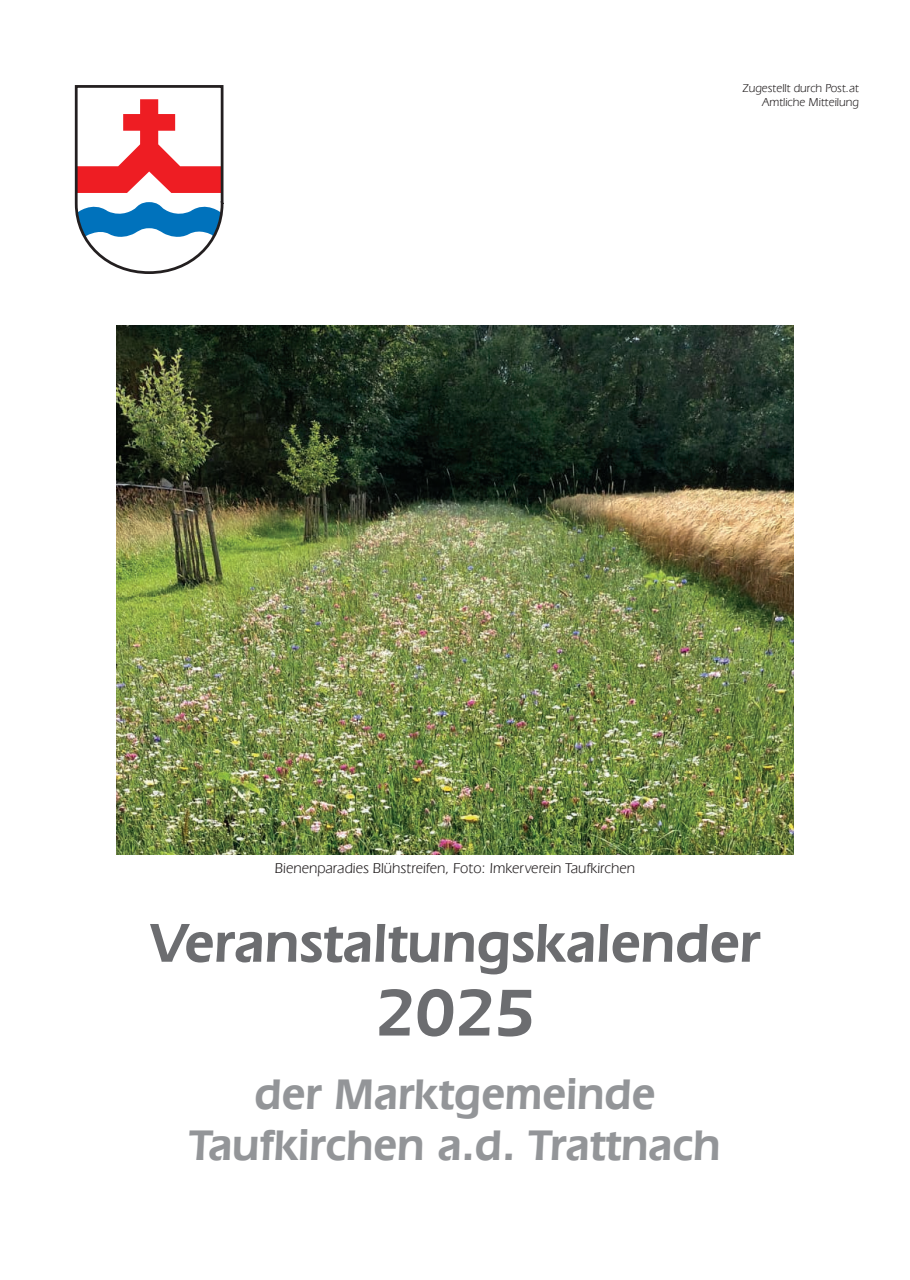
<style>
.page{position:relative;width:910px;height:1280px;background:#fff}
.page>*{position:absolute;margin:0;border:0;box-sizing:border-box;transform-origin:0 0}
.t1{font:600 69px "Eras IT Cby BT";color:#6c6d70}
.t2{font:600 57px "Eras IT Cby BT";color:#6c6d70}
.t3{font:600 45px/51px "Eras IT Cby BT";color:#939598;text-align:center}
.t4{font:15px "Eras IT Cby BT";color:#231f20}
.t5{font:12px/14.4px "Eras IT Cby BT";color:#231f20;text-align:right}
</style>
<div class="page">
<svg style="left:74px;top:85px;width:150px;height:189px"></svg>
<img style="left:117px;top:325px;width:676px;height:530px">
<p class="t5" style="left:743px;top:81px;width:118px">Zugestellt durch Post.at<br>Amtliche Mitteilung</p>
<p class="t4" style="left:275px;top:858px;width:361px">Bienenparadies Blühstreifen, Foto: Imkerverein Taufkirchen</p>
<h2 class="t2" style="left:150px;top:908px;width:611px">Veranstaltungskalender</h2>
<h1 class="t1" style="left:375px;top:970px;width:162px">2025</h1>
<h3 class="t3" style="left:189px;top:1067px;width:533px">der Marktgemeinde<br>Taufkirchen a.d. Trattnach</h3>
</div>
